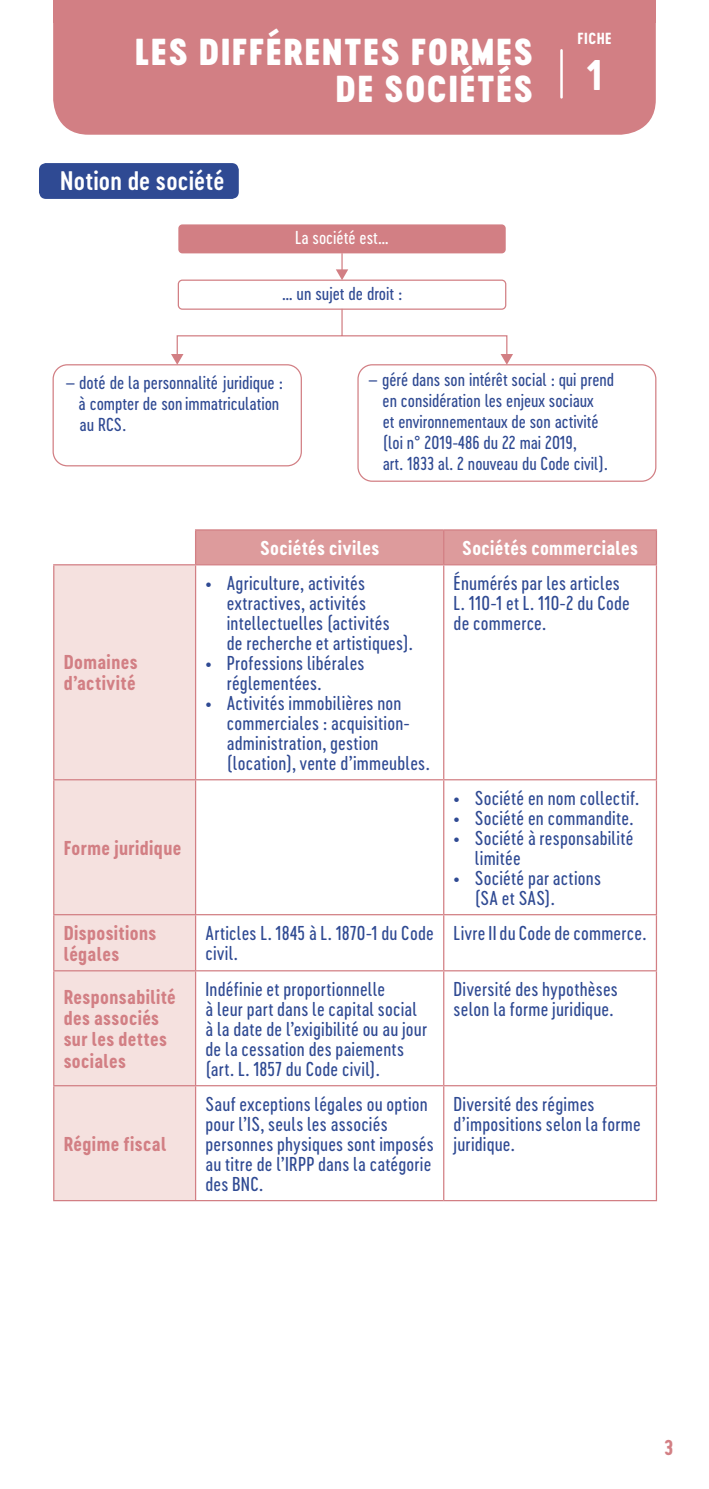
<style>
.page{position:relative;width:709px;height:1489px;background:#fff}
.page>*{position:absolute;margin:0;border:0;box-sizing:border-box;transform-origin:0 0}
.t1{font:40px "Cervo Neue Bold Neue";color:#fff}
.t2{font:35px/37.5px "Cervo Neue Black Neue";letter-spacing:.04em;color:#fff;text-align:right}
.t3{font:25px "Cervo Neue Semi Bold Neue";letter-spacing:.01em;color:#fff}
.t4{font:20px "Cervo Neue Bold Neue";color:#d27f84}
.t5{font:18.75px/20px "Cervo Neue Regular Neue";letter-spacing:.01em;color:#2f4a93}
.t6{font:18.75px/21.2px "Cervo Neue Bold Neue";letter-spacing:.02em;color:#d27f84}
.t7{font:18.75px "Cervo Neue Bold Neue";letter-spacing:.02em;color:#fff}
.t8{font:17.5px/21px "Cervo Neue Regular Neue";color:#2f4a93}
.t9{font:17.5px "Cervo Neue Regular Neue";color:#fff}
.t10{font:15px "Cervo Neue Bold Neue";letter-spacing:.03em;color:#fff}
</style>
<div class="page">
<div style="left:53px;top:23px;width:603px;height:112px;background:#d27f84"></div>
<div style="left:53px;top:0;width:603px;height:23px;background:#d27f84"></div>
<hr style="left:560px;top:50px;width:3px;height:47px;background:#fff">
<div style="left:39px;top:163px;width:200px;height:36px;background:#2f4a93;border-radius:7px"></div>
<div style="left:178px;top:224px;width:327px;height:29px;background:#d27f84;border-radius:4px"></div>
<div style="left:178px;top:279px;width:328px;height:31px;border:1px solid #d27f84;border-radius:4px"></div>
<svg style="left:336px;top:253px;width:12px;height:27px"></svg>
<svg style="left:53px;top:307px;width:603px;height:175px"></svg>
<svg style="left:171px;top:354px;width:12px;height:11px"></svg>
<svg style="left:500px;top:354px;width:13px;height:11px"></svg>
<div style="left:196px;top:530px;width:460px;height:34px;background:#dd9b9c"></div>
<div style="left:54px;top:565px;width:141px;height:634px;background:#f5e1df"></div>
<hr style="left:195px;top:529px;width:249px;height:1px;background:#d27f84">
<hr style="left:195px;top:530px;width:1px;height:34px;background:#d27f84">
<hr style="left:444px;top:529px;width:213px;height:1px;background:#d27f84">
<hr style="left:443px;top:530px;width:1px;height:34px;background:#d27f84">
<hr style="left:656px;top:530px;width:1px;height:34px;background:#d27f84">
<hr style="left:53px;top:564px;width:142px;height:1px;background:#d27f84">
<hr style="left:53px;top:565px;width:1px;height:214px;background:#d27f84">
<hr style="left:53px;top:779px;width:142px;height:1px;background:#d27f84">
<hr style="left:53px;top:780px;width:1px;height:134px;background:#d27f84">
<hr style="left:53px;top:914px;width:142px;height:1px;background:#d27f84">
<hr style="left:53px;top:915px;width:1px;height:55px;background:#d27f84">
<hr style="left:53px;top:970px;width:142px;height:1px;background:#d27f84">
<hr style="left:53px;top:971px;width:1px;height:114px;background:#d27f84">
<hr style="left:53px;top:1085px;width:142px;height:1px;background:#d27f84">
<hr style="left:53px;top:1086px;width:1px;height:113px;background:#d27f84">
<hr style="left:53px;top:1199px;width:142px;height:2px;background:#d27f84">
<hr style="left:443px;top:565px;width:1px;height:214px;background:#d27f84">
<hr style="left:656px;top:565px;width:1px;height:214px;background:#d27f84">
<hr style="left:195px;top:779px;width:249px;height:1px;background:#d27f84">
<hr style="left:444px;top:779px;width:213px;height:1px;background:#d27f84">
<hr style="left:443px;top:780px;width:1px;height:134px;background:#d27f84">
<hr style="left:656px;top:780px;width:1px;height:134px;background:#d27f84">
<hr style="left:195px;top:914px;width:249px;height:1px;background:#d27f84">
<hr style="left:444px;top:914px;width:213px;height:1px;background:#d27f84">
<hr style="left:443px;top:915px;width:1px;height:55px;background:#d27f84">
<hr style="left:656px;top:915px;width:1px;height:55px;background:#d27f84">
<hr style="left:195px;top:970px;width:249px;height:1px;background:#d27f84">
<hr style="left:444px;top:970px;width:213px;height:1px;background:#d27f84">
<hr style="left:443px;top:971px;width:1px;height:114px;background:#d27f84">
<hr style="left:656px;top:971px;width:1px;height:114px;background:#d27f84">
<hr style="left:195px;top:1085px;width:249px;height:1px;background:#d27f84">
<hr style="left:444px;top:1085px;width:213px;height:1px;background:#d27f84">
<hr style="left:443px;top:1086px;width:1px;height:113px;background:#d27f84">
<hr style="left:656px;top:1086px;width:1px;height:113px;background:#d27f84">
<hr style="left:195px;top:1199px;width:249px;height:2px;background:#d27f84">
<hr style="left:444px;top:1199px;width:213px;height:2px;background:#d27f84">
<hr style="left:195px;top:564px;width:249px;height:1px;background:#d27f84">
<hr style="left:195px;top:565px;width:1px;height:214px;background:#d27f84">
<hr style="left:444px;top:564px;width:213px;height:1px;background:#d27f84">
<hr style="left:195px;top:780px;width:1px;height:134px;background:#d27f84">
<hr style="left:195px;top:915px;width:1px;height:55px;background:#d27f84">
<hr style="left:195px;top:971px;width:1px;height:114px;background:#d27f84">
<hr style="left:195px;top:1086px;width:1px;height:113px;background:#d27f84">
<h2 class="t2" style="left:135px;top:32px;width:399px">LES DIFFÉRENTES FORMES<br>DE SOCIÉTÉS</h2>
<h3 class="t3" style="left:60px;top:164px;width:166px">Notion de société</h3>
<p class="t9" style="left:295px;top:226px;width:95px">La société est…</p>
<p class="t8" style="left:282px;top:282px;width:122px">… un sujet de droit :</p>
<p class="t10" style="left:577px;top:28px;width:36px">FICHE</p>
<h1 class="t1" style="left:587px;top:48px;width:17px">1</h1>
<p class="t8" style="left:79px;top:372px;width:206px;text-indent:-13px">– doté de la personnalité juridique : à compter de son immatriculation au RCS.</p>
<p class="t8" style="left:382px;top:369px;width:233px;text-indent:-14px">– géré dans son intérêt social : qui prend en considération les enjeux sociaux<br>et environnementaux de son activité (loi n° 2019-486 du 22 mai 2019,<br>art. 1833 al. 2 nouveau du Code civil).</p>
<p class="t6" style="left:64px;top:651px;width:75px">Domaines d’activité</p>
<p class="t6" style="left:64px;top:837px;width:119px">Forme juridique</p>
<p class="t7" style="left:260px;top:535px;width:121px">Sociétés civiles</p>
<p class="t7" style="left:462px;top:535px;width:177px">Sociétés commerciales</p>
<p class="t5" style="left:227px;top:572px;width:187px;text-indent:-21px">• Agriculture, activités extractives, activités intellectuelles (activités<br>de recherche et artistiques).</p>
<p class="t5" style="left:227px;top:652px;width:139px;text-indent:-21px">• Professions libérales réglementées.</p>
<p class="t5" style="left:227px;top:692px;width:204px;text-indent:-21px">• Activités immobilières non commerciales : acquisition&shy;administration, gestion (location), vente d’immeubles.</p>
<p class="t5" style="left:453px;top:572px;width:178px">Énumérés par les articles<br>L. 110‑1 et L. 110‑2 du Code de commerce.</p>
<p class="t5" style="left:453px;top:787px;width:187px">• Société en nom collectif.</p>
<p class="t5" style="left:453px;top:807px;width:181px">• Société en commandite.</p>
<p class="t5" style="left:475px;top:827px;width:160px;text-indent:-21px">• Société à responsabilité limitée</p>
<p class="t5" style="left:475px;top:867px;width:127px;text-indent:-21px">• Société par actions (SA et SAS).</p>
<p class="t6" style="left:64px;top:921px;width:94px">Dispositions légales</p>
<p class="t5" style="left:205px;top:922px;width:230px">Articles L. 1845 à L. 1870‑1 du Code civil.</p>
<p class="t5" style="left:453px;top:922px;width:194px">Livre II du Code de commerce.</p>
<p class="t6" style="left:64px;top:986px;width:114px">Responsabilité des associés sur les dettes sociales</p>
<p class="t5" style="left:205px;top:978px;width:223px">Indéfinie et proportionnelle<br>à leur part dans le capital social à la date de l’exigibilité ou au jour de la cessation des paiements (art. L. 1857 du Code civil).</p>
<p class="t5" style="left:453px;top:978px;width:166px">Diversité des hypothèses selon la forme juridique.</p>
<p class="t6" style="left:64px;top:1132px;width:104px">Régime fiscal</p>
<p class="t5" style="left:205px;top:1093px;width:230px">Sauf exceptions légales ou option pour l’IS, seuls les associés personnes physiques sont imposés au titre de l’IRPP dans la catégorie des BNC.</p>
<p class="t5" style="left:453px;top:1093px;width:189px">Diversité des régimes d’impositions selon la forme juridique.</p>
<p class="t4" style="left:664px;top:1433px;width:11px">3</p>
</div>
